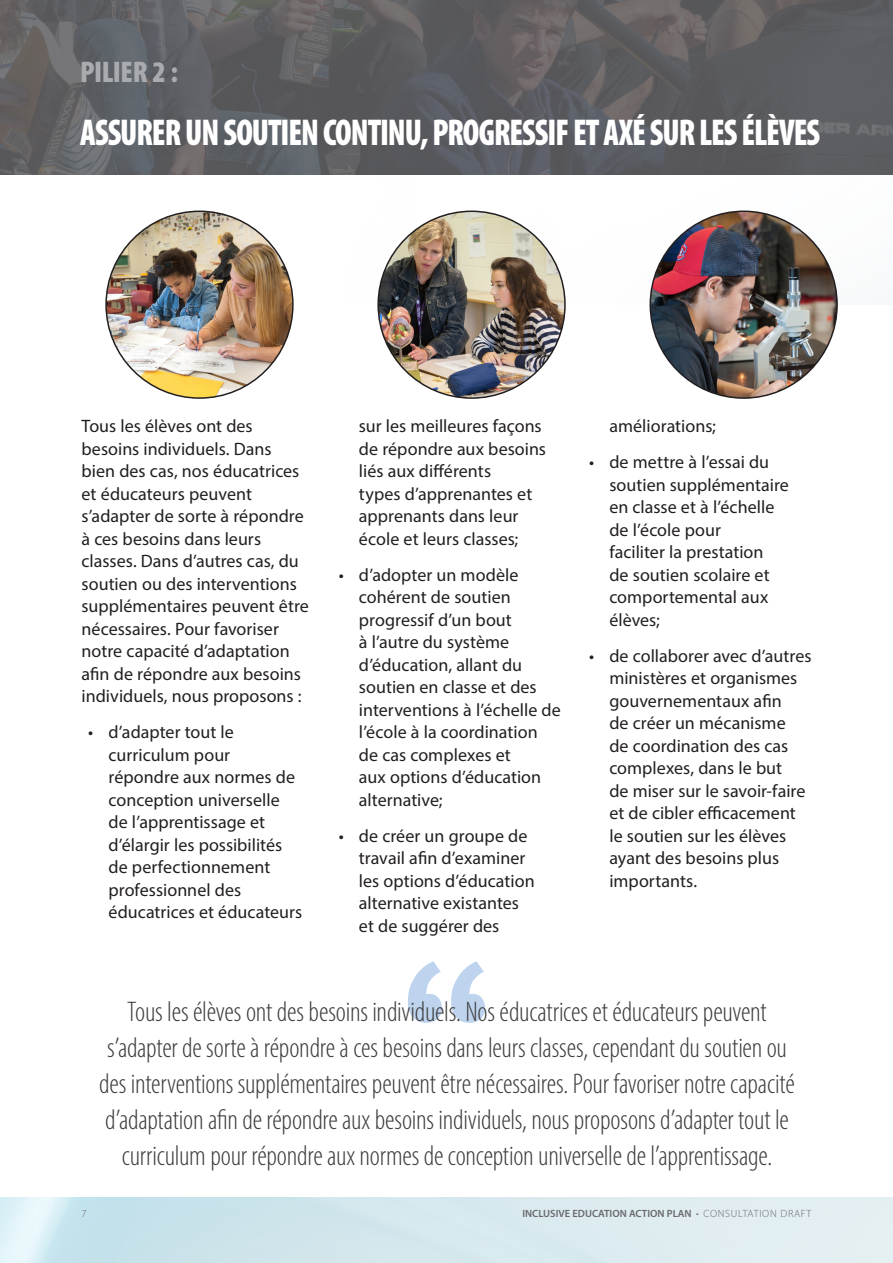
<style>
.page{position:relative;width:893px;height:1263px;background:#fff}
.page>*{position:absolute;margin:0;border:0;box-sizing:border-box;transform-origin:0 0}
.Pull_Quote_1_jw{font:900 condensed 37.5px "Myriad Pro";letter-spacing:-.03em;color:#fff;scale:.89 1}
.Pull_Quote_1_jw-2{font:900 condensed 30px "Myriad Pro";letter-spacing:-.015em;color:#aaabaf}
.t1{font:300 condensed 28.5px/36px "Myriad Pro";letter-spacing:-.01em;color:#3e3e3f;text-align:center}
.Body_Text_1_jw{font:18px/22.5px "Myriad Pro";color:#231f20}
.t2{font:600 10.5px "Myriad Pro";color:#69696c}
.t3{font:300 10.5px "Myriad Pro";color:#69696c}
.s1{font-weight:300}
</style>
<div class="page">
<img style="left:0;top:210px;width:893px;height:1053px">
<div style="left:0;top:305px;width:893px;height:891px;background:#fff"></div>
<img style="left:106px;top:211px;width:187px;height:187px;border-radius:93px">
<img style="left:378px;top:211px;width:187px;height:187px;border-radius:93px">
<img style="left:650px;top:211px;width:187px;height:187px;border-radius:93px">
<img style="left:0;top:0;width:893px;height:175px">
<svg style="left:408px;top:961px;width:77px;height:62px"></svg>
<p class="Pull_Quote_1_jw-2" style="left:80px;top:53px;width:99px">PILIER 2 :</p>
<p class="Pull_Quote_1_jw" style="left:80px;top:109px;width:833px">ASSURER UN SOUTIEN CONTINU, PROGRESSIF ET AXÉ SUR LES ÉLÈVES</p>
<p class="Body_Text_1_jw" style="left:82px;top:414px;width:229px">Tous les élèves ont des besoins individuels. Dans bien des cas, nos éducatrices et éducateurs peuvent s’adapter de sorte à répondre à ces besoins dans leurs classes. Dans d’autres cas, du soutien ou des interventions supplémentaires peuvent être nécessaires. Pour favoriser notre capacité d’adaptation afin de répondre aux besoins individuels, nous proposons :</p>
<p class="Body_Text_1_jw" style="left:109px;top:720px;width:195px;text-indent:-20px">• d’adapter tout le curriculum pour répondre aux normes de conception universelle de l’apprentissage et d’élargir les possibilités de perfectionnement professionnel des éducatrices et éducateurs</p>
<p class="Body_Text_1_jw" style="left:359px;top:414px;width:189px">sur les meilleures façons de répondre aux besoins liés aux différents<br>types d’apprenantes et apprenants dans leur école et leurs classes;</p>
<p class="Body_Text_1_jw" style="left:359px;top:563px;width:203px;text-indent:-20px">• d’adopter un modèle cohérent de soutien progressif d’un bout<br>à l’autre du système d’éducation, allant du soutien en classe et des interventions à l’échelle de l’école à la coordination de cas complexes et<br>aux options d’éducation alternative;</p>
<p class="Body_Text_1_jw" style="left:359px;top:824px;width:177px;text-indent:-20px">• de créer un groupe de travail afin d’examiner les options d’éducation alternative existantes et de suggérer des</p>
<p class="Body_Text_1_jw" style="left:609px;top:414px;width:108px">améliorations;</p>
<p class="Body_Text_1_jw" style="left:609px;top:450px;width:181px;text-indent:-20px">• de mettre à l’essai du soutien supplémentaire en classe et à l’échelle de l’école pour<br>faciliter la prestation<br>de soutien scolaire et comportemental aux élèves;</p>
<p class="Body_Text_1_jw" style="left:609px;top:644px;width:204px;text-indent:-20px">• de collaborer avec d’autres ministères et organismes gouvernementaux afin<br>de créer un mécanisme<br>de coordination des cas complexes, dans le but<br>de miser sur le savoir-faire et de cibler efficacement le soutien sur les élèves ayant des besoins plus importants.</p>
<p class="t1" style="left:99px;top:994px;width:697px">Tous les élèves ont des besoins individuels. Nos éducatrices et éducateurs peuvent s’adapter de sorte à répondre à ces besoins dans leurs classes, cependant du soutien ou des interventions supplémentaires peuvent être nécessaires. Pour favoriser notre capacité d’adaptation afin de répondre aux besoins individuels, nous proposons d’adapter tout le curriculum pour répondre aux normes de conception universelle de l’apprentissage.</p>
<p class="t3" style="left:82px;top:1207px;width:7px">7</p>
<p class="t2" style="left:522px;top:1206px;width:290px">INCLUSIVE EDUCATION ACTION PLAN <span class="s1">• CONSULTATION DRAFT</span></p>
</div>
